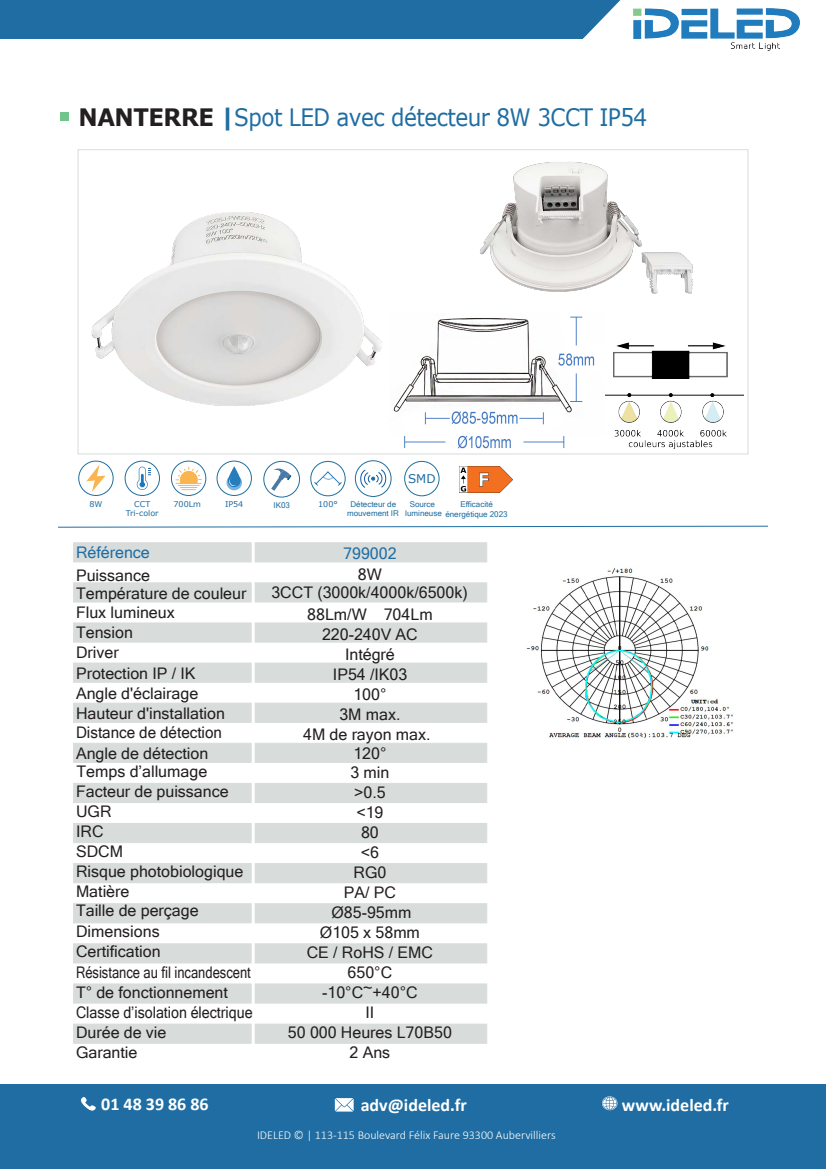
<style>
.page{position:relative;width:826px;height:1169px;background:#fff}
.page>*{position:absolute;margin:0;border:0;box-sizing:border-box;transform-origin:0 0}
.t1{font:24px "Verdana";letter-spacing:-.025em;color:#1f6da2;scale:.9 1}
.t2{font:700 18px "Calibri";color:#fff}
.t3{font:16px/20px "Microsoft Sans Serif";color:#231f20}
.t4{font:16px/20px "Microsoft Sans Serif";color:#231f20;scale:.89 1}
.t5{font:16px "Microsoft Sans Serif";color:#231f20;scale:.95 1}
.t6{font:16px "Microsoft Sans Serif";color:#1f6da2}
.t7{font:300 12px "Calibri";color:#fff}
.t8{font:12px "Verdana";color:#1f6da2}
.t9{font:8px/9.6px "Microsoft Sans Serif";color:#1f6da2}
.t10{font:8px/9.6px "Verdana";color:#1f6da2;text-align:center}
.s1{font-weight:700;color:#231f20}
.s2{font-weight:700}
</style>
<div class="page">
<div style="left:73px;top:1024px;width:414px;height:20px;background:#d8dcdb"></div>
<div style="left:73px;top:943px;width:414px;height:20px;background:#d8dcdb"></div>
<div style="left:73px;top:983px;width:414px;height:21px;background:#d8dcdb;border:1px solid #d8dcdb"></div>
<div style="left:73px;top:903px;width:414px;height:20px;background:#d8dcdb"></div>
<div style="left:0;top:0;width:583px;height:38px;background:#1f6da2"></div>
<svg style="left:583px;top:0;width:37px;height:38px"></svg>
<img style="left:633px;top:8px;width:167px;height:42px">
<div style="left:0;top:1084px;width:826px;height:85px;background:#1f6da2"></div>
<svg style="left:335px;top:1098px;width:19px;height:14px"></svg>
<svg style="left:602px;top:1096px;width:15px;height:14px"></svg>
<svg style="left:80px;top:1097px;width:16px;height:14px"></svg>
<div style="left:60px;top:112px;width:9px;height:9px;background:#71c48b"></div>
<svg style="left:58px;top:525px;width:710px;height:3px"></svg>
<div style="left:73px;top:542px;width:414px;height:20px;background:#d8dcdb"></div>
<div style="left:73px;top:582px;width:414px;height:21px;background:#d8dcdb;border:1px solid #d8dcdb"></div>
<div style="left:73px;top:622px;width:414px;height:21px;background:#d8dcdb;border:1px solid #d8dcdb"></div>
<div style="left:73px;top:663px;width:414px;height:20px;background:#d8dcdb"></div>
<div style="left:73px;top:703px;width:414px;height:20px;background:#d8dcdb"></div>
<div style="left:73px;top:743px;width:414px;height:20px;background:#d8dcdb"></div>
<div style="left:73px;top:783px;width:414px;height:20px;background:#d8dcdb"></div>
<div style="left:73px;top:823px;width:414px;height:20px;background:#d8dcdb"></div>
<div style="left:73px;top:863px;width:414px;height:20px;background:#d8dcdb"></div>
<hr style="left:252px;top:535px;width:3px;height:516px;background:#fff">
<div style="left:404px;top:461px;width:35px;height:35px;border:1px solid #1f6f9d;border-radius:50%"></div>
<div style="left:78px;top:461px;width:35px;height:35px;border:1px solid #1f6f9d;border-radius:50%"></div>
<svg style="left:86px;top:465px;width:19px;height:27px"></svg>
<div style="left:125px;top:461px;width:35px;height:35px;border:1px solid #1f6f9d;border-radius:50%"></div>
<svg style="left:137px;top:467px;width:14px;height:23px"></svg>
<div style="left:171px;top:461px;width:35px;height:35px;border:1px solid #1f6f9d;border-radius:50%"></div>
<svg style="left:175px;top:466px;width:27px;height:24px"></svg>
<div style="left:217px;top:461px;width:35px;height:35px;border:1px solid #1f6f9d;border-radius:50%"></div>
<svg style="left:226px;top:466px;width:16px;height:24px"></svg>
<div style="left:311px;top:461px;width:34px;height:35px;border:1px solid #1f6f9d;border-radius:50%"></div>
<svg style="left:313px;top:471px;width:30px;height:16px"></svg>
<img style="left:459px;top:466px;width:53px;height:26px">
<img style="left:605px;top:394px;width:138px;height:54px">
<img style="left:613px;top:343px;width:114px;height:36px">
<div style="left:355px;top:461px;width:36px;height:36px;border:1px solid #1f6f9d;border-radius:50%"></div>
<svg style="left:359px;top:469px;width:28px;height:20px"></svg>
<div style="left:264px;top:461px;width:36px;height:36px;border:1px solid #1f6f9d;border-radius:50%"></div>
<svg style="left:271px;top:469px;width:20px;height:22px"></svg>
<img style="left:526px;top:568px;width:207px;height:171px">
<img style="left:91px;top:212px;width:291px;height:194px">
<img style="left:480px;top:161px;width:213px;height:133px">
<img style="left:393px;top:316px;width:202px;height:133px">
<h1 class="t1" style="left:78px;top:101px;width:634px"><span class="s1">NANTERRE</span> <span class="s2">|</span>Spot LED avec détecteur 8W 3CCT IP54</h1>
<p class="t8" style="left:408px;top:471px;width:29px">SMD</p>
<p class="t10" style="left:89px;top:499px;width:14px">8W</p>
<p class="t10" style="left:126px;top:499px;width:34px">CCT<br>Tri-color</p>
<p class="t10" style="left:174px;top:499px;width:29px">700Lm</p>
<p class="t10" style="left:225px;top:499px;width:20px">IP54</p>
<p class="t10" style="left:318px;top:499px;width:21px">100°</p>
<p class="t9" style="left:273px;top:500px;width:18px">IK03</p>
<p class="t9" style="left:351px;top:499px;width:47px">Détecteur de</p>
<p class="t9" style="left:347px;top:499px;width:162px;text-indent:63px">Source<br>mouvement IR lumineuse énergétique 2023</p>
<p class="t9" style="left:460px;top:500px;width:34px">Efficacité</p>
<p class="t6" style="left:76px;top:542px;width:75px">Référence</p>
<p class="t3" style="left:76px;top:566px;width:172px;line-height:17.6px">Puissance<br>Température de couleur</p>
<p class="t3" style="left:76px;top:622px;width:59px">Tension</p>
<p class="t3" style="left:76px;top:663px;width:151px">Protection IP / IK<br>Angle d'éclairage<br>Hauteur d'installation</p>
<p class="t3" style="left:76px;top:602px;width:100px">Flux lumineux</p>
<p class="t3" style="left:76px;top:642px;width:44px">Driver</p>
<p class="t5" style="left:76px;top:722px;width:155px">Distance de détection</p>
<p class="t3" style="left:76px;top:743px;width:134px">Angle de détection</p>
<p class="t3" style="left:77px;top:761px;width:132px">Temps d’allumage</p>
<p class="t3" style="left:76px;top:781px;width:154px">Facteur de puissance</p>
<p class="t3" style="left:76px;top:800px;width:37px;line-height:20.7px">UGR<br>IRC</p>
<p class="t3" style="left:76px;top:841px;width:169px;line-height:20.4px">SDCM<br>Risque photobiologique</p>
<p class="t3" style="left:76px;top:881px;width:55px">Matière</p>
<p class="t3" style="left:76px;top:921px;width:176px">Dimensions<br>Certification<br>Résistance au fil incandescent</p>
<p class="t4" style="left:76px;top:1002px;width:200px">Classe d’isolation électrique<br>Durée de vie<br>Garantie</p>
<p class="t3" style="left:76px;top:900px;width:124px">Taille de perçage</p>
<p class="t3" style="left:76px;top:982px;width:153px">T° de fonctionnement</p>
<p class="t6" style="left:343px;top:542px;width:55px">799002</p>
<p class="t3" style="left:271px;top:565px;width:198px;line-height:18.3px;text-align:center">8W<br>3CCT (3000k/4000k/6500k)</p>
<p class="t3" style="left:303px;top:604px;width:131px;text-align:center">88Lm/W 704Lm<br>220-240V AC<br>Intégré<br>IP54 /IK03<br>100°<br>3M max.<br>4M de rayon max.</p>
<p class="t3" style="left:288px;top:762px;width:165px;text-align:center">3 min<br>&gt;0.5<br>&lt;19<br>80<br>&lt;6<br>RG0<br>PA/ PC<br>Ø85-95mm<br>Ø105 x 58mm<br>CE / RoHS / EMC<br>650°C<br>-10°C~+40°C<br>II<br>50 000 Heures L70B50<br>2 Ans</p>
<p class="t3" style="left:353px;top:743px;width:35px">120°</p>
<p class="t2" style="left:101px;top:1092px;width:109px">01 48 39 86 86</p>
<p class="t2" style="left:361px;top:1092px;width:108px">adv@ideled.fr</p>
<p class="t2" style="left:622px;top:1092px;width:109px">www.ideled.fr</p>
<p class="t7" style="left:257px;top:1128px;width:300px">IDELED © | 113-115 Boulevard Félix Faure 93300 Aubervilliers</p>
</div>
